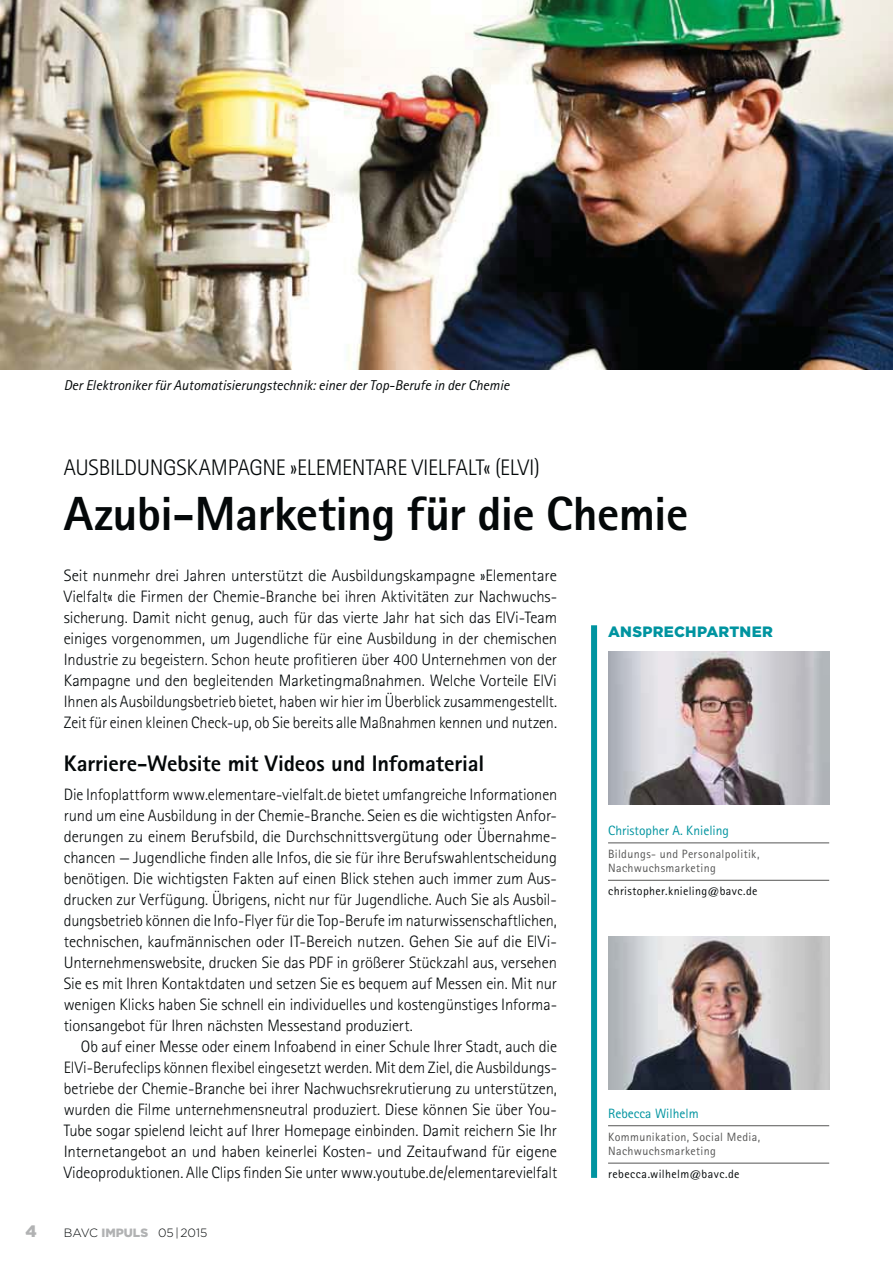
<style>
.page{position:relative;width:893px;height:1263px;background:#fff}
.page>*{position:absolute;margin:0;border:0;box-sizing:border-box;transform-origin:0 0}
.t1{font:800 48px "Rotis Sans Serif Std";letter-spacing:-.01em;color:#040809}
.t2{font:300 22.5px "Rotis Sans Serif Std";letter-spacing:-.015em;color:#040809}
.t3{font:800 22.5px "Rotis Sans Serif Std";letter-spacing:-.01em;color:#040809}
.t4{font:300 16.5px/21px "Rotis Sans Serif Std";letter-spacing:-.005em;color:#040809;text-align:justify}
.t5{font:900 16.5px "Gotham";color:#b1b2b3}
.t6{font:900 15px "Gotham";letter-spacing:.015em;color:#0094a0}
.t7{font:italic 14.25px "Rotis Sans Serif Std";color:#040809}
.t8{font:13.5px "Rotis Sans Serif Std";color:#0094a0}
.t9{font:12px/14.2px "Rotis Sans Serif Std";letter-spacing:.035em;color:#565655}
.t10{font:12px "Rotis Sans Serif Std";letter-spacing:.035em;color:#040809}
.t11{font:300 12px "Gotham";color:#040809}
.s1{font-weight:900;color:#b1b2b3}
</style>
<div class="page">
<img style="left:0;top:0;width:893px;height:370px">
<hr style="left:608px;top:842px;width:221px;height:1px;background:#565655">
<hr style="left:608px;top:880px;width:221px;height:1px;background:#565655">
<div style="left:591px;top:625px;width:6px;height:553px;background:#0094a0"></div>
<hr style="left:608px;top:1125px;width:221px;height:1px;background:#565655">
<hr style="left:608px;top:1163px;width:221px;height:1px;background:#565655">
<img style="left:608px;top:652px;width:221px;height:153px">
<img style="left:608px;top:936px;width:221px;height:154px">
<p class="t7" style="left:64px;top:380px;width:447px">Der Elektroniker für Automatisierungstechnik: einer der Top-Berufe in der Chemie</p>
<h2 class="t2" style="left:64px;top:459px;width:478px">AUSBILDUNGSKAMPAGNE »ELEMENTARE VIELFALT« (ELVI)</h2>
<h1 class="t1" style="left:64px;top:496px;width:626px">Azubi-Marketing für die Chemie</h1>
<p class="t4" style="left:64px;top:567px;width:495px">Seit nunmehr drei Jahren unterstützt die Ausbildungskampagne »Elementare Vielfalt« die Firmen der Chemie-Branche bei ihren Aktivitäten zur Nachwuchs&shy;sicherung. Damit nicht genug, auch für das vierte Jahr hat sich das ElVi-Team einiges vorgenommen, um Jugendliche für eine Ausbildung in der chemischen Industrie zu begeistern. Schon heute profitieren über 400 Unternehmen von der Kampagne und den begleitenden Marketingmaßnahmen. Welche Vorteile ElVi Ihnen als Ausbildungsbetrieb bietet, haben wir hier im Überblick zusammengestellt.<br>Zeit für einen kleinen Check-up, ob Sie bereits alle Maßnahmen kennen und nutzen.</p>
<h2 class="t3" style="left:64px;top:755px;width:422px">Karriere-Website mit Videos und Infomaterial</h2>
<p class="t4" style="left:64px;top:785px;width:495px">Die Infoplattform www.elementare-vielfalt.de bietet umfangreiche Informationen rund um eine Ausbildung in der Chemie-Branche. Seien es die wichtigsten Anfor&shy;derungen zu einem Berufsbild, die Durchschnittsvergütung oder Übernahme&shy;chancen — Jugendliche finden alle Infos, die sie für ihre Berufswahlentscheidung benötigen. Die wichtigsten Fakten auf einen Blick stehen auch immer zum Aus&shy;drucken zur Verfügung. Übrigens, nicht nur für Jugendliche. Auch Sie als Ausbil&shy;dungsbetrieb können die Info-Flyer für die Top-Berufe im naturwissenschaftlichen, technischen, kaufmännischen oder IT-Bereich nutzen. Gehen Sie auf die ElVi-Unternehmenswebsite, drucken Sie das PDF in größerer Stückzahl aus, versehen Sie es mit Ihren Kontaktdaten und setzen Sie es bequem auf Messen ein. Mit nur wenigen Klicks haben Sie schnell ein individuelles und kostengünstiges Informa&shy;tionsangebot für Ihren nächsten Messestand produziert.</p>
<p class="t4" style="left:64px;top:1037px;width:495px;text-indent:17px">Ob auf einer Messe oder einem Infoabend in einer Schule Ihrer Stadt, auch die ElVi-Berufeclips können flexibel eingesetzt werden. Mit dem Ziel, die Ausbildungs&shy;betriebe der Chemie-Branche bei ihrer Nachwuchsrekrutierung zu unterstützen, wurden die Filme unternehmensneutral produziert. Diese können Sie über You-Tube sogar spielend leicht auf Ihrer Homepage einbinden. Damit reichern Sie Ihr Internetangebot an und haben keinerlei Kosten- und Zeitaufwand für eigene Videoproduktionen. Alle Clips finden Sie unter www.youtube.de/elementarevielfalt</p>
<p class="t5" style="left:26px;top:1226px;width:13px">4</p>
<p class="t11" style="left:64px;top:1229px;width:145px">BAVC <span class="s1">IMPULS</span> 05-|-2015</p>
<p class="t6" style="left:608px;top:627px;width:166px">ANSPRECHPARTNER</p>
<p class="t8" style="left:608px;top:826px;width:122px">Christopher A. Knieling</p>
<p class="t9" style="left:608px;top:848px;width:153px">Bildungs- und Personalpolitik,<br>Nachwuchsmarketing</p>
<p class="t10" style="left:608px;top:886px;width:151px">christopher.knieling@bavc.de</p>
<p class="t8" style="left:608px;top:1108px;width:92px">Rebecca Wilhelm</p>
<p class="t9" style="left:608px;top:1131px;width:154px">Kommunikation, Social Media,<br>Nachwuchsmarketing</p>
<p class="t10" style="left:608px;top:1169px;width:133px">rebecca.wilhelm@bavc.de</p>
</div>
